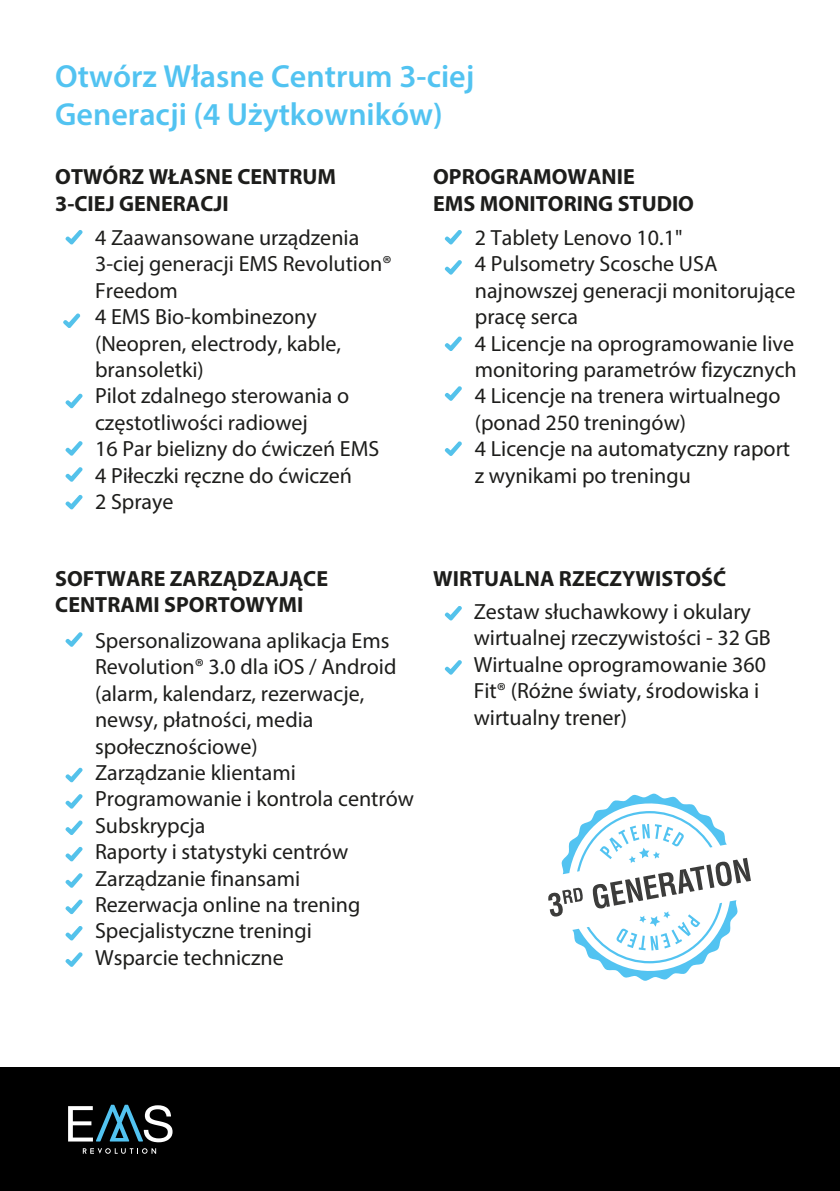
<style>
.page{position:relative;width:840px;height:1191px;background:#fff}
.page>*{position:absolute;margin:0;border:0;box-sizing:border-box;transform-origin:0 0}
.t1{font:600 32px/38.4px "Myriad Pro";color:#52c3f1}
.t2{font:22px/26.4px "Myriad Pro";color:#1d1d1b}
.t3{font:700 22px/26.4px "Myriad Pro";color:#1d1d1b}
</style>
<div class="page">
<div style="left:0;top:1067px;width:839px;height:124px;background:#000"></div>
<svg style="left:65px;top:230px;width:17px;height:14px"></svg>
<svg style="left:444px;top:230px;width:17px;height:14px"></svg>
<svg style="left:444px;top:260px;width:17px;height:15px"></svg>
<svg style="left:444px;top:336px;width:17px;height:15px"></svg>
<svg style="left:444px;top:386px;width:17px;height:15px"></svg>
<svg style="left:444px;top:441px;width:17px;height:15px"></svg>
<svg style="left:63px;top:313px;width:17px;height:15px"></svg>
<svg style="left:65px;top:394px;width:17px;height:14px"></svg>
<svg style="left:65px;top:467px;width:17px;height:15px"></svg>
<svg style="left:65px;top:495px;width:17px;height:14px"></svg>
<svg style="left:65px;top:441px;width:17px;height:15px"></svg>
<svg style="left:65px;top:632px;width:17px;height:15px"></svg>
<svg style="left:65px;top:767px;width:17px;height:15px"></svg>
<svg style="left:65px;top:794px;width:17px;height:14px"></svg>
<svg style="left:65px;top:846px;width:17px;height:15px"></svg>
<svg style="left:65px;top:873px;width:17px;height:15px"></svg>
<svg style="left:65px;top:899px;width:17px;height:15px"></svg>
<svg style="left:65px;top:926px;width:17px;height:14px"></svg>
<svg style="left:65px;top:952px;width:17px;height:15px"></svg>
<svg style="left:65px;top:820px;width:17px;height:15px"></svg>
<svg style="left:68px;top:1104px;width:104px;height:38px"></svg>
<svg style="left:83px;top:1148px;width:73px;height:5px"></svg>
<svg style="left:444px;top:606px;width:17px;height:14px"></svg>
<svg style="left:444px;top:660px;width:17px;height:14px"></svg>
<svg style="left:548px;top:793px;width:202px;height:188px"></svg>
<h1 class="t1" style="left:55px;top:56px;width:420px">Otwórz Własne Centrum 3-ciej<br>Generacji (4 Użytkowników)</h1>
<p class="t3" style="left:55px;top:163px;width:282px">OTWÓRZ WŁASNE CENTRUM<br>3-CIEJ GENERACJI</p>
<p class="t3" style="left:433px;top:163px;width:262px">OPROGRAMOWANIE<br>EMS MONITORING STUDIO</p>
<p class="t2" style="left:95px;top:224px;width:298px">4 Zaawansowane urządzenia<br>3-ciej generacji EMS Revolution®<br>Freedom<br>4 EMS Bio-kombinezony (Neopren, electrody, kable, bransoletki)<br>Pilot zdalnego sterowania o częstotliwości radiowej<br>16 Par bielizny do ćwiczeń EMS<br>4 Piłeczki ręczne do ćwiczeń<br>2 Spraye</p>
<p class="t2" style="left:474px;top:224px;width:323px">2 Tablety Lenovo 10.1"<br>4 Pulsometry Scosche USA najnowszej generacji monitorujące pracę serca<br>4 Licencje na oprogramowanie live monitoring parametrów fizycznych<br>4 Licencje na trenera wirtualnego (ponad 250 treningów)<br>4 Licencje na automatyczny raport z wynikami po treningu</p>
<p class="t3" style="left:55px;top:564px;width:274px">SOFTWARE ZARZĄDZAJĄCE<br>CENTRAMI SPORTOWYMI</p>
<p class="t2" style="left:95px;top:627px;width:320px">Spersonalizowana aplikacja Ems<br>Revolution® 3.0 dla iOS / Android (alarm, kalendarz, rezerwacje, newsy, płatności, media społecznościowe)<br>Zarządzanie klientami<br>Programowanie i kontrola centrów<br>Subskrypcja<br>Raporty i statystyki centrów<br>Zarządzanie finansami<br>Rezerwacja online na trening<br>Specjalistyczne treningi<br>Wsparcie techniczne</p>
<p class="t3" style="left:433px;top:564px;width:294px">WIRTUALNA RZECZYWISTOŚĆ</p>
<p class="t2" style="left:473px;top:598px;width:298px">Zestaw słuchawkowy i okulary wirtualnej rzeczywistości - 32 GB<br>Wirtualne oprogramowanie 360<br>Fit® (Różne światy, środowiska i wirtualny trener)</p>
</div>
